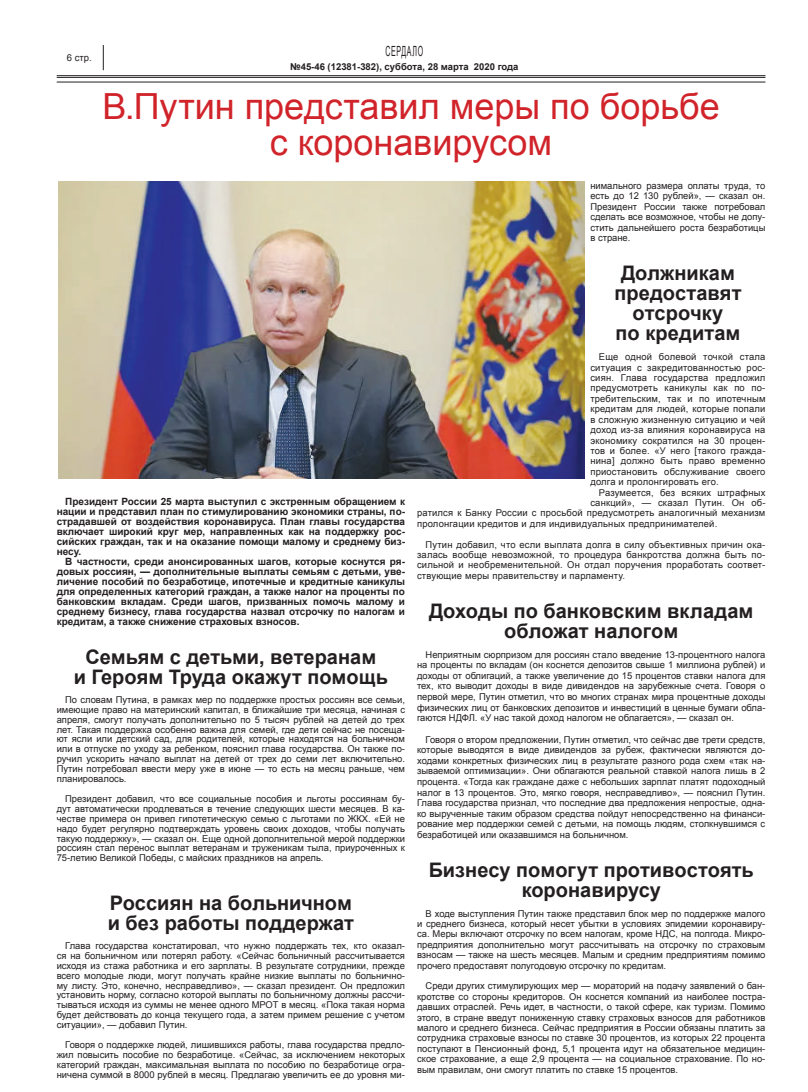
<style>
.page{position:relative;width:808px;height:1092px;background:#fff}
.page>*{position:absolute;margin:0;border:0;box-sizing:border-box;transform-origin:0 0}
.t1{font:36px/36px "Arial";color:#d1232a;text-align:center}
.t2{font:700 20px/20px "Arial";color:#231f20;text-align:center}
.t3{font:14px "Arial";letter-spacing:.1em;color:#231f20;scale:.5 1}
.t4{font:700 10px/10px "Arial";color:#231f20;text-align:justify}
.t5{font:700 9.5px "Arial";color:#231f20}
.t6{font:9.5px "Arial";color:#231f20}
.t7{font:9.4px/10.4px "Arial";color:#231f20;text-align:justify}
.t8{font:9.4px "Arial";letter-spacing:.02em;color:#231f20}
</style>
<div class="page">
<hr style="left:57px;top:75px;width:708px;height:1px;background:#231f20">
<hr style="left:57px;top:77px;width:708px;height:1px;background:#231f20">
<hr style="left:57px;top:82px;width:708px;height:1px;background:#231f20">
<svg style="left:103px;top:45px;width:1px;height:25px"></svg>
<img style="left:59px;top:181px;width:526px;height:297px">
<p class="t6" style="left:67px;top:51px;width:26px">6 стр.</p>
<h3 class="t3" style="left:385px;top:42px;width:77px">Сердало</h3>
<p class="t5" style="left:290px;top:60px;width:230px">№45-46 (12381-382), суббота, 28 марта 2020 года</p>
<h1 class="t1" style="left:102px;top:89px;width:619px">В.Путин представил меры по борьбе с коронавирусом</h1>
<p class="t4" style="left:57px;top:496px;width:350px;text-indent:8px">Президент России 25 марта выступил с экстренным обращением к нации и представил план по стимулированию экономики страны, по&shy;страдавшей от воздействия коронавируса. План главы государства включает широкий круг мер, направленных как на поддержку рос&shy;сийских граждан, так и на оказание помощи малому и среднему биз&shy;несу.</p>
<p class="t4" style="left:57px;top:556px;width:350px;text-indent:8px">В частности, среди анонсированных шагов, которые коснутся ря&shy;довых россиян, — дополнительные выплаты семьям с детьми, уве&shy;личение пособий по безработице, ипотечные и кредитные каникулы для определенных категорий граждан, а также налог на проценты по банковским вкладам. Среди шагов, призванных помочь малому и среднему бизнесу, глава государства назвал отсрочку по налогам и кредитам, а также снижение страховых взносов.</p>
<h2 class="t2" style="left:74px;top:647px;width:316px">Семьям с детьми, ветеранам<br>и Героям Труда окажут помощь</h2>
<p class="t7" style="left:57px;top:694px;width:350px;line-height:9.9px;text-indent:9px">По словам Путина, в рамках мер по поддержке простых россиян все семьи, имеющие право на материнский капитал, в ближайшие три месяца, начиная с апреля, смогут получать дополнительно по 5 тысяч рублей на детей до трех лет. Такая поддержка особенно важна для семей, где дети сейчас не посеща&shy;ют ясли или детский сад, для родителей, которые находятся на больничном или в отпуске по уходу за ребенком, пояснил глава государства. Он также по&shy;ручил ускорить начало выплат на детей от трех до семи лет включительно.<br>Путин потребовал ввести меру уже в июне — то есть на месяц раньше, чем планировалось.</p>
<p class="t7" style="left:57px;top:793px;width:350px;line-height:9.9px;text-indent:9px">Президент добавил, что все социальные пособия и льготы россиянам бу&shy;дут автоматически продлеваться в течение следующих шести месяцев. В ка&shy;честве примера он привел гипотетическую семью с льготами по ЖКХ. «Ей не надо будет регулярно подтверждать уровень своих доходов, чтобы получать такую поддержку», — сказал он. Еще одной дополнительной мерой поддержки россиян стал перенос выплат ветеранам и труженикам тыла, приуроченных к 75-летию Великой Победы, с майских праздников на апрель.</p>
<h2 class="t2" style="left:108px;top:893px;width:248px;text-align:left">Россиян на больничном и без работы поддержат</h2>
<p class="t7" style="left:57px;top:940px;width:350px;line-height:9.9px;text-indent:9px">Глава государства констатировал, что нужно поддержать тех, кто оказал&shy;ся на больничном или потерял работу. «Сейчас больничный рассчитывается исходя из стажа работника и его зарплаты. В результате сотрудники, прежде всего молодые люди, могут получать крайне низкие выплаты по больнично&shy;му листу. Это, конечно, несправедливо», — сказал президент. Он предложил установить норму, согласно которой выплаты по больничному должны рассчи&shy;тываться исходя из суммы не менее одного МРОТ в месяц. «Пока такая норма будет действовать до конца текущего года, а затем примем решение с учетом ситуации», — добавил Путин.</p>
<p class="t7" style="left:57px;top:1039px;width:350px;line-height:9.9px;text-indent:9px">Говоря о поддержке людей, лишившихся работы, глава государства предло&shy;жил повысить пособие по безработице. «Сейчас, за исключением некоторых категорий граждан, максимальная выплата по пособию по безработице огра&shy;ничена суммой в 8000 рублей в месяц. Предлагаю увеличить ее до уровня ми-</p>
<p class="t7" style="left:590px;top:181px;width:177px">нимального размера оплаты труда, то есть до 12 130 рублей», — сказал он.<br>Президент России также потребовал сделать все возможное, чтобы не допу&shy;стить дальнейшего роста безработицы в стране.</p>
<h2 class="t2" style="left:614px;top:264px;width:129px">Должникам предоставят отсрочку<br>по кредитам</h2>
<p class="t7" style="left:590px;top:352px;width:177px;text-indent:9px">Еще одной болевой точкой стала ситуация с закредитованностью рос&shy;сиян. Глава государства предложил предусмотреть каникулы как по по&shy;требительским, так и по ипотечным кредитам для людей, которые попали в сложную жизненную ситуацию и чей доход из-за влияния коронавируса на экономику сократился на 30 процен&shy;тов и более. «У него [такого гражда&shy;нина] должно быть право временно приостановить обслуживание своего долга и пролонгировать его.</p>
<p class="t8" style="left:599px;top:486px;width:168px">Разумеется, без всяких штрафных</p>
<p class="t8" style="left:590px;top:496px;width:177px">санкций», — сказал Путин. Он об-</p>
<p class="t8" style="left:417px;top:507px;width:350px">ратился к Банку России с просьбой предусмотреть аналогичный механизм</p>
<p class="t8" style="left:417px;top:517px;width:302px">пролонгации кредитов и для индивидуальных предпринимателей.</p>
<p class="t7" style="left:417px;top:539px;width:350px;text-indent:9px">Путин добавил, что если выплата долга в силу объективных причин ока&shy;залась вообще невозможной, то процедура банкротства должна быть по&shy;сильной и необременительной. Он отдал поручения проработать соответ&shy;ствующие меры правительству и парламенту.</p>
<h2 class="t2" style="left:429px;top:601px;width:326px">Доходы по банковским вкладам обложат налогом</h2>
<p class="t7" style="left:417px;top:649px;width:350px;text-indent:9px">Неприятным сюрпризом для россиян стало введение 13-процентного налога на проценты по вкладам (он коснется депозитов свыше 1 миллиона рублей) и доходы от облигаций, а также увеличение до 15 процентов ставки налога для тех, кто выводит доходы в виде дивидендов на зарубежные счета. Говоря о первой мере, Путин отметил, что во многих странах мира процентные доходы физических лиц от банковских депозитов и инвестиций в ценные бумаги обла&shy;гаются НДФЛ. «У нас такой доход налогом не облагается», — сказал он.</p>
<p class="t7" style="left:417px;top:734px;width:350px;text-indent:9px">Говоря о втором предложении, Путин отметил, что сейчас две трети средств, которые выводятся в виде дивидендов за рубеж, фактически являются до&shy;ходами конкретных физических лиц в результате разного рода схем «так на&shy;зываемой оптимизации». Они облагаются реальной ставкой налога лишь в 2 процента. «Тогда как граждане даже с небольших зарплат платят подоходный налог в 13 процентов. Это, мягко говоря, несправедливо», — пояснил Путин.<br>Глава государства признал, что последние два предложения непростые, одна&shy;ко вырученные таким образом средства пойдут непосредственно на финанси&shy;рование мер поддержки семей с детьми, на помощь людям, столкнувшимся с безработицей или оказавшимся на больничном.</p>
<h2 class="t2" style="left:429px;top:860px;width:327px">Бизнесу помогут противостоять коронавирусу</h2>
<p class="t7" style="left:417px;top:908px;width:350px;text-indent:9px">В ходе выступления Путин также представил блок мер по поддержке малого и среднего бизнеса, который несет убытки в условиях эпидемии коронавиру&shy;са. Меры включают отсрочку по всем налогам, кроме НДС, на полгода. Микро&shy;предприятия дополнительно могут рассчитывать на отсрочку по страховым взносам — также на шесть месяцев. Малым и средним предприятиям помимо прочего предоставят полугодовую отсрочку по кредитам.</p>
<p class="t7" style="left:417px;top:980px;width:350px;text-indent:9px">Среди других стимулирующих мер — мораторий на подачу заявлений о бан&shy;кротстве со стороны кредиторов. Он коснется компаний из наиболее постра&shy;давших отраслей. Речь идет, в частности, о такой сфере, как туризм. Помимо этого, в стране введут пониженную ставку страховых взносов для работников малого и среднего бизнеса. Сейчас предприятия в России обязаны платить за сотрудника страховые взносы по ставке 30 процентов, из которых 22 процента поступают в Пенсионный фонд, 5,1 процента идут на обязательное медицин&shy;ское страхование, а еще 2,9 процента — на социальное страхование. По но&shy;вым правилам, они смогут платить по ставке 15 процентов.</p>
</div>
